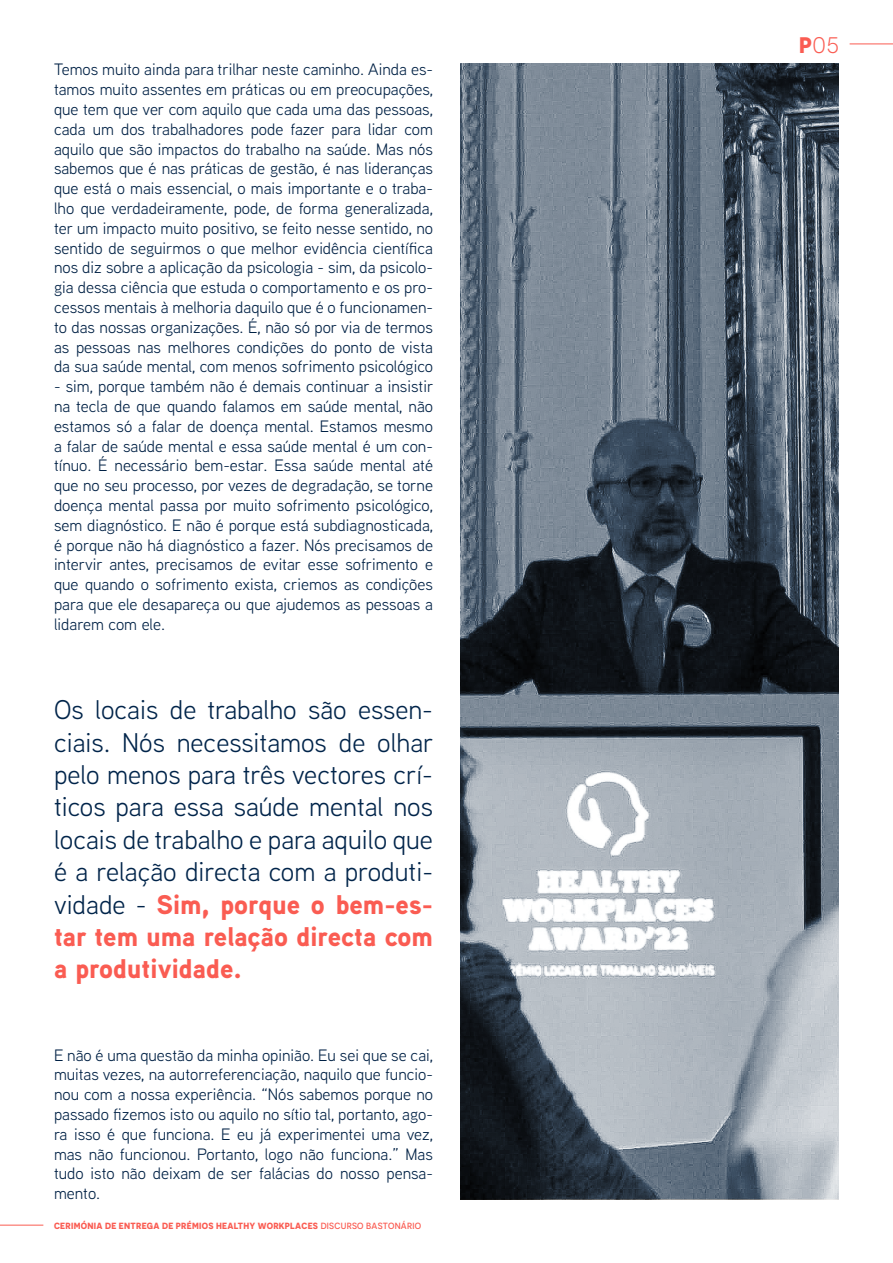
<style>
.page{position:relative;width:893px;height:1263px;background:#fff}
.page>*{position:absolute;margin:0;border:0;box-sizing:border-box;transform-origin:0 0}
.t1{font:27px/32.4px "Aaux Next";color:#00244a;text-align:justify}
.t2{font:22.5px "Novecentosans";color:#fa5c52}
.t3{font:16.5px/19.8px "Aaux Next";color:#002145;text-align:justify}
.t4{font:700 9px "Novecentosans";letter-spacing:.03em;color:#fa5c52}
.s1{font-weight:900;color:#fa5c52}
.s2{font-weight:500}
.s3{font-weight:700}
</style>
<div class="page">
<hr style="left:0;top:1225px;width:43px;height:1px;background:#fa5c52">
<hr style="left:850px;top:44px;width:43px;height:1px;background:#fa5c52">
<svg style="left:460px;top:64px;width:379px;height:1135px;background:#6e7883"></svg>
<p class="t3" style="left:54px;top:59px;width:381px">Temos muito ainda para trilhar neste caminho. Ainda es&shy;tamos muito assentes em práticas ou em preocupações, que tem que ver com aquilo que cada uma das pessoas, cada um dos trabalhadores pode fazer para lidar com aquilo que são impactos do trabalho na saúde. Mas nós sabemos que é nas práticas de gestão, é nas lideranças que está o mais essencial, o mais importante e o traba&shy;lho que verdadeiramente, pode, de forma generalizada, ter um impacto muito positivo, se feito nesse sentido, no sentido de seguirmos o que melhor evidência científica nos diz sobre a aplicação da psicologia - sim, da psicolo&shy;gia dessa ciência que estuda o comportamento e os pro&shy;cessos mentais à melhoria daquilo que é o funcionamen&shy;to das nossas organizações. É, não só por via de termos as pessoas nas melhores condições do ponto de vista da sua saúde mental, com menos sofrimento psicológico</p>
<p class="t3" style="left:54px;top:376px;width:381px">- sim, porque também não é demais continuar a insistir na tecla de que quando falamos em saúde mental, não estamos só a falar de doença mental. Estamos mesmo a falar de saúde mental e essa saúde mental é um con&shy;tínuo. É necessário bem-estar. Essa saúde mental até que no seu processo, por vezes de degradação, se torne doença mental passa por muito sofrimento psicológico, sem diagnóstico. E não é porque está subdiagnosticada, é porque não há diagnóstico a fazer. Nós precisamos de intervir antes, precisamos de evitar esse sofrimento e que quando o sofrimento exista, criemos as condições para que ele desapareça ou que ajudemos as pessoas a lidarem com ele.</p>
<p class="t1" style="left:54px;top:693px;width:381px">Os locais de trabalho são essen&shy;ciais. Nós necessitamos de olhar pelo menos para três vectores crí&shy;ticos para essa saúde mental nos locais de trabalho e para aquilo que é a relação directa com a produti&shy;vidade - <span class="s1">Sim, porque o bem-es&shy;tar tem uma relação directa com a produtividade.</span></p>
<p class="t3" style="left:54px;top:1044px;width:380px">E não é uma questão da minha opinião. Eu sei que se cai, muitas vezes, na autorreferenciação, naquilo que funcio&shy;nou com a nossa experiência. “Nós sabemos porque no passado fizemos isto ou aquilo no sítio tal, portanto, ago&shy;ra isso é que funciona. E eu já experimentei uma vez, mas não funcionou. Portanto, logo não funciona.” Mas tudo isto não deixam de ser falácias do nosso pensa&shy;mento.</p>
<p class="t4" style="left:54px;top:1220px;width:369px">CERIMÓNIA DE ENTREGA DE PRÉMIOS HEALTHY WORKPLACES <span class="s2">DISCURSO BASTONÁRIO</span></p>
<h2 class="t2" style="left:799px;top:32px;width:41px"><span class="s3">P</span>05</h2>
</div>
